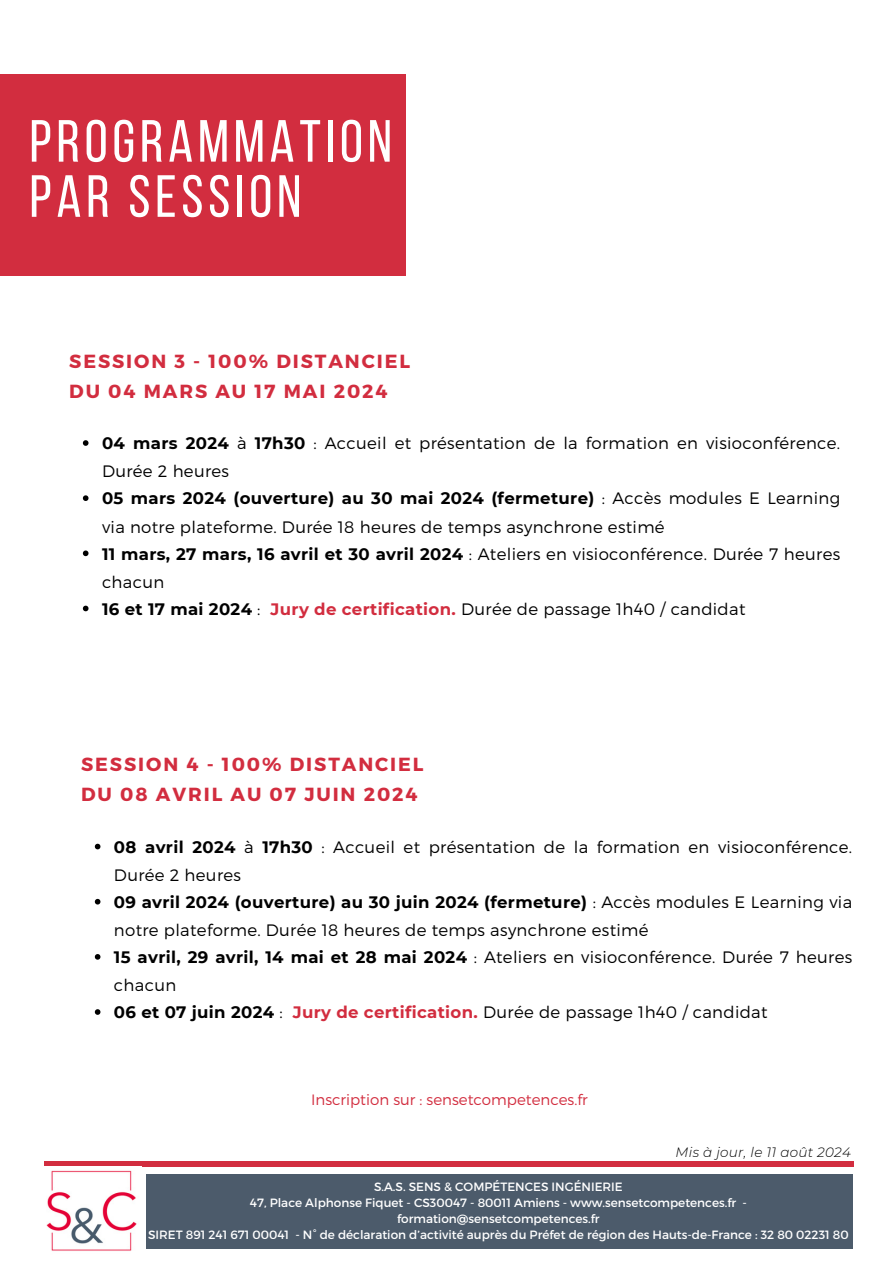
<style>
.page{position:relative;width:894px;height:1264px;background:#fff}
.page>*{position:absolute;margin:0;border:0;box-sizing:border-box;transform-origin:0 0}
.t1{font:59.4px/55.2px "Bebas Neue";letter-spacing:.08em;color:#fff}
.t2{font:700 18.9px/30.3px "Montserrat";letter-spacing:.1em;color:#d22d3f}
.t3{font:300 16.5px/28.2px "Montserrat";letter-spacing:.02em;color:#000}
.t4{font:300 15px "Montserrat";color:#d22d3f}
.t5{font:italic 300 13.5px "Montserrat";letter-spacing:.02em;color:#000}
.t6{font:12px/16px "Montserrat";color:#fff;text-align:center}
.s1{font-weight:700}
.s2{font-weight:700;color:#d22d3f}
</style>
<div class="page">
<div style="left:0;top:74px;width:405px;height:202px;background:#d22d3f"></div>
<div style="left:45px;top:1161px;width:808px;height:5px;background:#d22d3f"></div>
<div style="left:146px;top:1174px;width:706px;height:74px;background:#4c5b6b"></div>
<img style="left:46px;top:1170px;width:91px;height:81px">
<svg style="left:83px;top:440px;width:5px;height:6px"></svg>
<svg style="left:83px;top:495px;width:5px;height:6px"></svg>
<svg style="left:83px;top:550px;width:5px;height:6px"></svg>
<svg style="left:83px;top:605px;width:5px;height:6px"></svg>
<svg style="left:95px;top:843px;width:5px;height:6px"></svg>
<svg style="left:95px;top:898px;width:5px;height:6px"></svg>
<svg style="left:95px;top:954px;width:5px;height:5px"></svg>
<svg style="left:95px;top:1009px;width:5px;height:5px"></svg>
<p class="t1" style="left:29px;top:119px;width:364px">PROGRAMMATION<br>PAR SESSION</p>
<h2 class="t2" style="left:69px;top:345px;width:342px">SESSION 3 - 100% DISTANCIEL<br>DU 04 MARS AU 17 MAI 2024</h2>
<p class="t3" style="left:102px;top:428px;width:739px"><span class="s1">04 mars 2024</span> à <span class="s1">17h30</span> : Accueil et présentation de la formation en visioconférence.<br>Durée 2 heures</p>
<p class="t3" style="left:102px;top:483px;width:739px"><span class="s1">05 mars 2024 (ouverture) au 30 mai 2024 (fermeture)</span> : Accès modules E Learning via notre plateforme. Durée 18 heures de temps asynchrone estimé</p>
<p class="t3" style="left:102px;top:538px;width:739px"><span class="s1">11 mars, 27 mars, 16 avril et 30 avril 2024</span> : Ateliers en visioconférence. Durée 7 heures chacun</p>
<p class="t3" style="left:102px;top:594px;width:644px"><span class="s1">16 et 17 mai 2024</span> : <span class="s2">Jury de certification.</span> Durée de passage 1h40 / candidat</p>
<p class="t2" style="left:81px;top:748px;width:344px">SESSION 4 - 100% DISTANCIEL<br>DU 08 AVRIL AU 07 JUIN 2024</p>
<p class="t3" style="left:114px;top:832px;width:739px"><span class="s1">08 avril 2024</span> à <span class="s1">17h30</span> : Accueil et présentation de la formation en visioconférence.<br>Durée 2 heures</p>
<p class="t3" style="left:114px;top:887px;width:739px"><span class="s1">09 avril 2024 (ouverture) au 30 juin 2024 (fermeture)</span> : Accès modules E Learning via notre plateforme. Durée 18 heures de temps asynchrone estimé</p>
<p class="t3" style="left:114px;top:942px;width:739px"><span class="s1">15 avril, 29 avril, 14 mai et 28 mai 2024</span> : Ateliers en visioconférence. Durée 7 heures chacun</p>
<h4 class="t3" style="left:114px;top:997px;width:655px"><span class="s1">06 et 07 juin 2024</span> : <span class="s2">Jury de certification.</span> Durée de passage 1h40 / candidat</h4>
<h1 class="t4" style="left:311px;top:1089px;width:278px">Inscription sur : sensetcompetences.fr</h1>
<p class="t5" style="left:675px;top:1144px;width:177px">Mis à jour, le 11 août 2024</p>
<p class="t6" style="left:374px;top:1178px;width:250px">S.A.S. SENS &amp; COMPÉTENCES INGÉNIERIE</p>
<p class="t6" style="left:250px;top:1194px;width:498px">47, Place Alphonse Fiquet - CS30047 - 80011 Amiens - www.sensetcompetences.fr - formation@sensetcompetences.fr</p>
<p class="t6" style="left:148px;top:1226px;width:702px">SIRET 891 241 671 00041 - N° de déclaration d’activité auprès du Préfet de région des Hauts-de-France : 32 80 02231 80</p>
</div>
